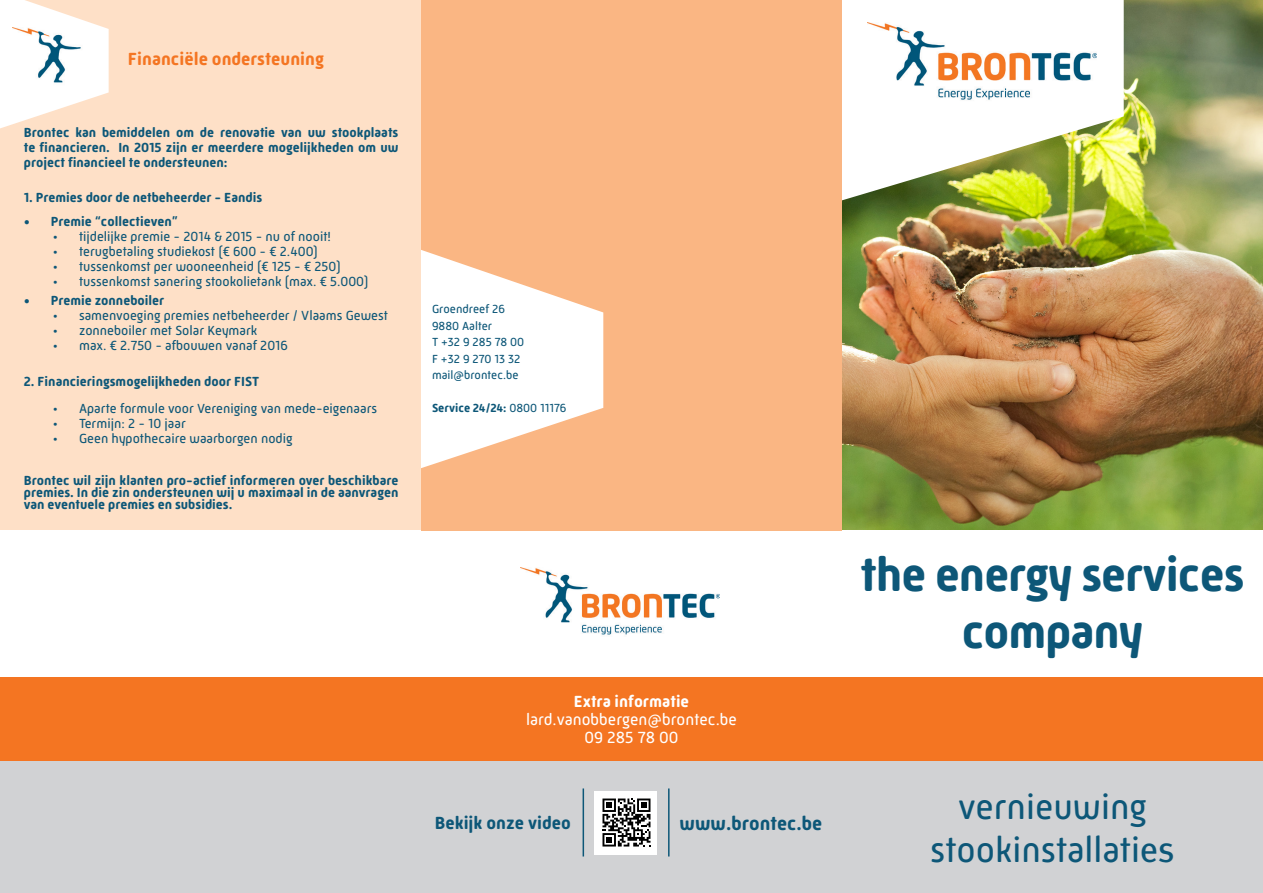
<style>
.page{position:relative;width:1263px;height:893px;background:#fff}
.page>*{position:absolute;margin:0;border:0;box-sizing:border-box;transform-origin:0 0}
.t1{font:700 48px/57.6px "Mic 32 New Rounded";letter-spacing:-.02em;color:#0d5778;text-align:center}
.t2{font:36px "Mic 32 New Rounded";color:#0d5778}
.t3{font:700 19.5px "Mic 32 New Rounded";color:#0d5778}
.t4{font:700 18px "Mic 32 New Rounded";color:#f47522}
.t5{font:700 18px "Mic 32 New Rounded";color:#0d5778}
.t6{font:16.5px "Mic 32 New Rounded";color:#fff}
.t7{font:700 16.5px "Mic 32 New Rounded";color:#fff}
.t8{font:700 13.5px/15px "Mic 32 New Rounded";color:#0d5778;text-align:justify}
.t9{font:13.5px "Mic 32 New Rounded";color:#0d5778}
.t10{font:12px "Mic 32 New Rounded";color:#0d5778}
.t11{font:700 12px "Mic 32 New Rounded";color:#0d5778}
.s1{font-weight:400}
.s2{font-family:"Meta Plus"}
</style>
<div class="page">
<div style="left:0;top:677px;width:1263px;height:216px;background:#d1d2d4"></div>
<div style="left:0;top:0;width:421px;height:530px;background:#fee0c7"></div>
<div style="left:421px;top:0;width:434px;height:530px;background:#fab683"></div>
<img style="left:842px;top:0;width:421px;height:530px">
<div style="left:421px;top:677px;width:421px;height:84px;background:#f47522"></div>
<svg style="left:842px;top:0;width:282px;height:200px"></svg>
<svg style="left:421px;top:250px;width:182px;height:218px"></svg>
<hr style="left:668px;top:788px;width:1px;height:68px;background:#0d5778">
<img style="left:868px;top:23px;width:228px;height:83px">
<img style="left:520px;top:567px;width:200px;height:68px">
<div style="left:0;top:677px;width:421px;height:84px;background:#f47522"></div>
<svg style="left:0;top:0;width:109px;height:128px"></svg>
<img style="left:13px;top:28px;width:70px;height:64px">
<div style="left:70px;top:51px;width:24px;height:41px;background:#fff"></div>
<div style="left:842px;top:677px;width:421px;height:84px;background:#f47522"></div>
<div style="left:595px;top:791px;width:62px;height:63px;background:#fff"></div>
<svg style="left:602px;top:798px;width:48px;height:48px"></svg>
<hr style="left:583px;top:788px;width:1px;height:68px;background:#0d5778">
<p class="t4" style="left:128px;top:48px;width:198px">Financiële ondersteuning</p>
<p class="t8" style="left:24px;top:124px;width:376px">Brontec kan bemiddelen om de renovatie van uw stookplaats te financieren. In 2015 zijn er meerdere mogelijkheden om uw project financieel te ondersteunen:</p>
<p class="t8" style="left:24px;top:190px;width:240px">1. Premies door de netbeheerder - Eandis</p>
<p class="t8" style="left:24px;top:214px;width:156px">• Premie “collectieven”</p>
<p class="t9" style="left:52px;top:229px;width:280px">• tijdelijke premie - 2014 &amp; 2015 - nu of nooit!</p>
<p class="t9" style="left:52px;top:244px;width:267px">• terugbetaling studiekost (€ 600 - € 2.400)</p>
<p class="t9" style="left:52px;top:259px;width:290px">• tussenkomst per wooneenheid (€ 125 - € 250)</p>
<p class="t9" style="left:52px;top:274px;width:318px">• tussenkomst sanering stookolietank (max. € 5.000)</p>
<p class="t8" style="left:24px;top:293px;width:142px">• Premie zonneboiler</p>
<p class="t9" style="left:52px;top:308px;width:337px">• samenvoeging premies netbeheerder / Vlaams Gewest</p>
<p class="t9" style="left:52px;top:323px;width:207px">• zonneboiler met Solar Keymark</p>
<p class="t9" style="left:52px;top:338px;width:237px">• max. € 2.750 - afbouwen vanaf 2016</p>
<p class="t8" style="left:24px;top:374px;width:237px">2. Financieringsmogelijkheden door FIST</p>
<p class="t9" style="left:52px;top:400px;width:327px">• Aparte formule voor Vereniging van mede-eigenaars</p>
<p class="t9" style="left:52px;top:415px;width:135px">• Termijn: 2 - 10 jaar</p>
<p class="t9" style="left:52px;top:430px;width:242px">• Geen hypothecaire waarborgen nodig</p>
<p class="t8" style="left:24px;top:474px;width:376px;line-height:12px">Brontec wil zijn klanten pro-actief informeren over beschikbare premies. In die zin ondersteunen wij u maximaal in de aanvragen van eventuele premies en subsidies.</p>
<p class="t10" style="left:432px;top:302px;width:75px">Groendreef 26</p>
<p class="t10" style="left:432px;top:319px;width:62px">9880 Aalter</p>
<p class="t10" style="left:432px;top:335px;width:94px">T +32 9 285 78 00</p>
<p class="t10" style="left:432px;top:352px;width:90px">F +32 9 270 13 32</p>
<p class="t10" style="left:432px;top:368px;width:88px">mail@brontec.be</p>
<p class="t11" style="left:432px;top:401px;width:136px">Service 24/24: <span class="s1">0800 11176</span></p>
<p class="t7" style="left:574px;top:692px;width:117px">Extra informatie</p>
<p class="t6" style="left:526px;top:710px;width:212px">lard.vanobbergen@brontec.be</p>
<p class="t6" style="left:585px;top:728px;width:95px">09 285 78 00</p>
<p class="t5" style="left:435px;top:813px;width:137px">Bekijk onze video</p>
<p class="t3" style="left:679px;top:812px;width:144px">www.brontec.be</p>
<p class="t1" style="left:860px;top:546px;width:385px">the energy services company</p>
<p class="t2" style="left:958px;top:786px;width:190px">vernieuwing</p>
<p class="t2" style="left:930px;top:829px;width:246px">stookinstallati<span class="s2">es</span></p>
</div>
